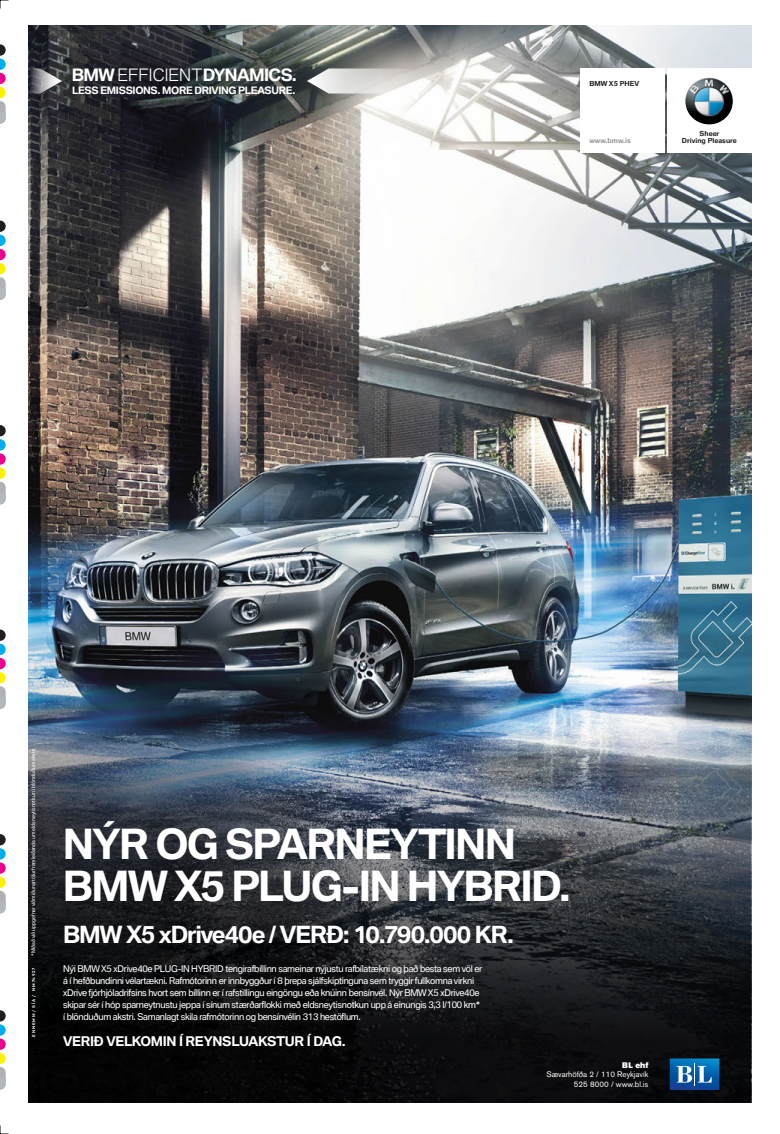
<style>
.page{position:relative;width:780px;height:1134px;background:#fff}
.page>*{position:absolute;margin:0;border:0;box-sizing:border-box;transform-origin:0 0}
.t1{font:700 40.4px/42.1px "BMW Type V2";letter-spacing:-.045em;color:#fff}
.t2{font:700 23px "BMW Type V2";letter-spacing:-.045em;color:#fff}
.t3{font:700 16.6px "BMW Type Global Pro";letter-spacing:-.035em;color:#fff}
.t4{font:700 13px "BMW Type V2";letter-spacing:-.025em;color:#fff}
.t5{font:700 10px "BMW Type Global Pro";letter-spacing:-.035em;color:#fff}
.t6{font:italic 9px/12px "BMW Type V2";letter-spacing:-.03em;color:#fff}
.t7{font:8px/9.6px "Akzidenz Grotesk BE";color:#fff;text-align:right}
.t8{font:8px "Akzidenz Grotesk BE Super";color:#fff}
.t9{font:700 6.7px/7.3px "BMW Type Global Pro";color:#231f20;text-align:center}
.t10{font:700 6.7px "BMW Type Global Pro";color:#939598}
.t11{font:5px "BMW Type Global Pro";color:#fff}
.t12{font:600 4.2px "A2 A62+QMUYBS+Campton";letter-spacing:.2em;color:#fff}
.s1{font-weight:300}
</style>
<div class="page">
<img style="left:28px;top:26px;width:723px;height:651px">
<img style="left:28px;top:677px;width:723px;height:426px">
<div style="left:667px;top:68px;width:84px;height:85px;background:#fff"></div>
<div style="left:579px;top:68px;width:85px;height:85px;background:#fff"></div>
<svg style="left:669px;top:1058px;width:50px;height:32px;background:#2b75b3"></svg>
<img style="left:685px;top:78px;width:48px;height:46px">
<svg style="left:29px;top:69px;width:33px;height:25px"></svg>
<svg style="left:307px;top:69px;width:108px;height:25px;background:#cfcfcd"></svg>
<svg style="left:0;top:44px;width:6px;height:68px"></svg>
<div style="left:0;top:112px;width:6px;height:12px;background:#b4b8ba"></div>
<svg style="left:0;top:1010px;width:6px;height:68px"></svg>
<div style="left:0;top:1078px;width:6px;height:11px;background:#b4b8ba"></div>
<svg style="left:0;top:834px;width:6px;height:68px"></svg>
<div style="left:0;top:902px;width:6px;height:11px;background:#b4b8ba"></div>
<svg style="left:0;top:629px;width:6px;height:69px"></svg>
<div style="left:0;top:698px;width:6px;height:11px;background:#b4b8ba"></div>
<svg style="left:0;top:425px;width:6px;height:68px"></svg>
<div style="left:0;top:493px;width:6px;height:11px;background:#b4b8ba"></div>
<svg style="left:0;top:221px;width:6px;height:68px"></svg>
<div style="left:0;top:289px;width:6px;height:11px;background:#b4b8ba"></div>
<svg style="left:0;top:0;width:9px;height:9px"></svg>
<svg style="left:0;top:1125px;width:9px;height:9px"></svg>
<h3 class="t3" style="left:72px;top:66px;width:227px">BMW <span class="s1">EFFICIENT</span>DYNAMICS.</h3>
<p class="t5" style="left:72px;top:84px;width:225px">LESS EMISSIONS. MORE DRIVING PLEASURE.</p>
<p class="t9" style="left:589px;top:80px;width:51px">BMW X5 PHEV</p>
<p class="t10" style="left:589px;top:137px;width:43px">www.bmw.is</p>
<p class="t9" style="left:682px;top:130px;width:56px">Sheer<br>Driving Pleasure</p>
<p class="t11" style="left:30px;top:956px;width:210px;rotate:-90deg">*Miðað við uppgefnar viðmiðunartölur framleiðanda um eldsneytisnotkun í blönduðum akstri.</p>
<p class="t12" style="left:31px;top:1036px;width:159px;rotate:-90deg">ENNEMM / SÍA / NM74927 BMW x5 PHEV 5x38 Nýr almenn</p>
<h1 class="t1" style="left:63px;top:828px;width:509px">NÝR OG SPARNEYTINN<br>BMW X5 PLUG-IN HYBRID.</h1>
<h2 class="t2" style="left:63px;top:920px;width:452px">BMW X5 xDrive40e / VERÐ: 10.790.000 KR.</h2>
<p class="t6" style="left:63px;top:964px;width:421px">Nýi BMW X5 xDrive40e PLUG-IN HYBRID tengirafbíllinn sameinar nýjustu rafbílatækni og það besta sem völ er á í hefðbundinni vélartækni. Rafmótorinn er innbyggður í 8 þrepa sjálfskiptinguna sem tryggir fullkomna virkni xDrive fjórhjóladrifsins hvort sem bíllinn er í rafstillingu eingöngu eða knúinn bensínvél. Nýr BMW X5 xDrive40e skipar sér í hóp sparneytnustu jeppa í sínum stærðarflokki með eldsneytisnotkun upp á einungis 3,3 l/100 km* í blönduðum akstri. Samanlagt skila rafmótorinn og bensínvélin 313 hestöflum.</p>
<h3 class="t4" style="left:63px;top:1033px;width:284px">VERIÐ VELKOMIN Í REYNSLUAKSTUR Í DAG.</h3>
<p class="t8" style="left:622px;top:1060px;width:28px">BL ehf</p>
<p class="t7" style="left:546px;top:1070px;width:103px">Sævarhöfða 2 / 110 Reykjavík<br>525 8000 / www.bl.is</p>
</div>
